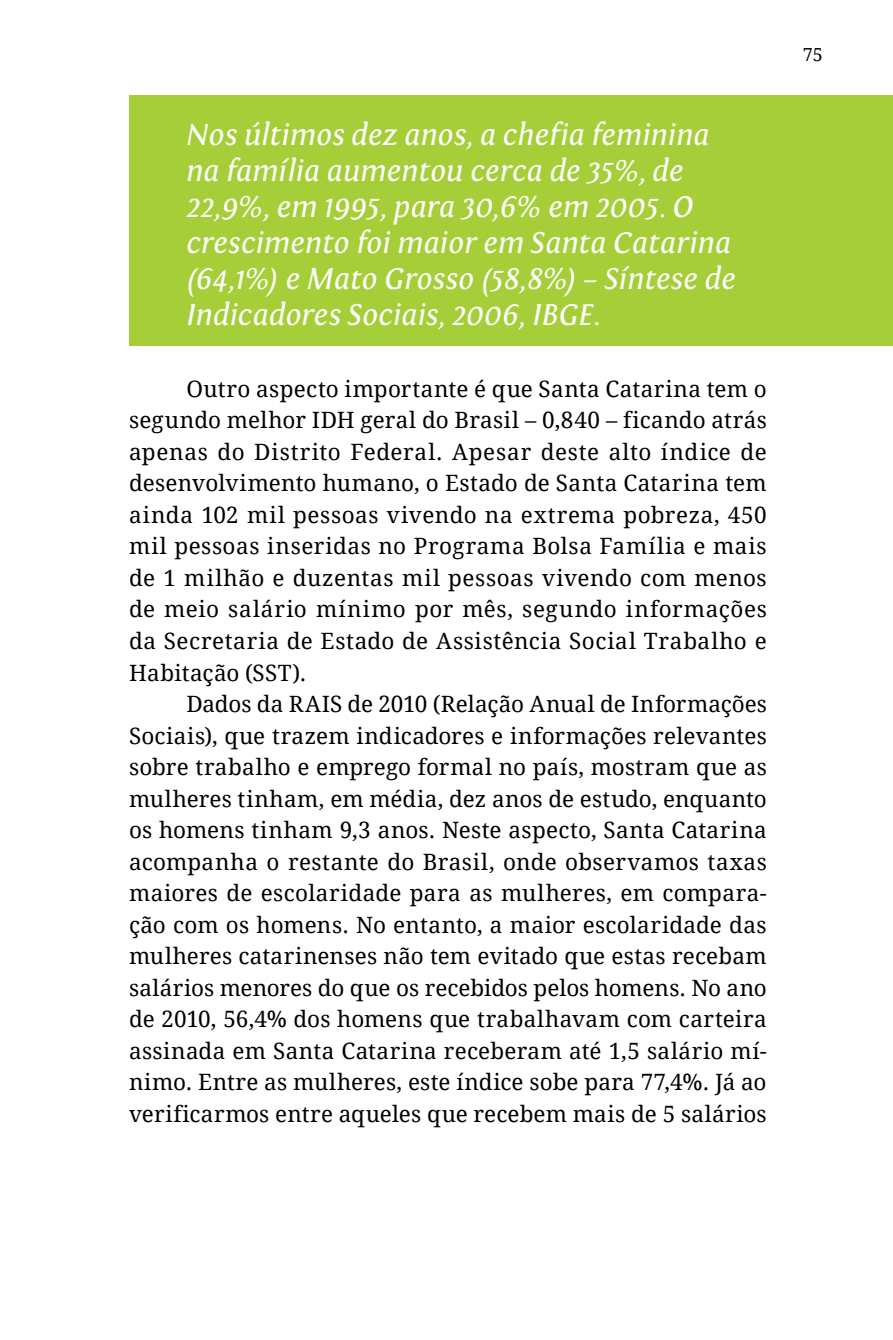
<style>
.page{position:relative;width:893px;height:1340px;background:#fff}
.page>*{position:absolute;margin:0;border:0;box-sizing:border-box;transform-origin:0 0}
.t1{font:italic 31.5px/36px "Fontin";letter-spacing:.005em;color:#fff}
.t2{font:22.5px/31.5px "Droid Serif";letter-spacing:.015em;color:#000;text-align:justify}
.t3{font:18px "Droid Serif";color:#000}
</style>
<div class="page">
<div style="left:129px;top:95px;width:764px;height:251px;background:#a6ce39"></div>
<h1 class="t1" style="left:186px;top:116px;width:551px">Nos últimos dez anos, a chefia feminina na família aumentou cerca de 35%, de 22,9%, em 1995, para 30,6% em 2005. O crescimento foi maior em Santa Catarina (64,1%) e Mato Grosso (58,8%) – Síntese de Indicadores Sociais, 2006, IBGE.</h1>
<p class="t2" style="left:129px;top:373px;width:639px;text-indent:57px">Outro aspecto importante é que Santa Catarina tem o segundo melhor IDH geral do Brasil – 0,840 – ficando atrás apenas do Distrito Federal. Apesar deste alto índice de desenvolvimento humano, o Estado de Santa Catarina tem ainda 102 mil pessoas vivendo na extrema pobreza, 450 mil pessoas inseridas no Programa Bolsa Família e mais de 1 milhão e duzentas mil pessoas vivendo com menos de meio salário mínimo por mês, segundo informações da Secretaria de Estado de Assistência Social Trabalho e Habitação (SST).</p>
<p class="t2" style="left:129px;top:688px;width:639px;text-indent:57px">Dados da RAIS de 2010 (Relação Anual de Informações Sociais), que trazem indicadores e informações relevantes sobre trabalho e emprego formal no país, mostram que as mulheres tinham, em média, dez anos de estudo, enquanto os homens tinham 9,3 anos. Neste aspecto, Santa Catarina acompanha o restante do Brasil, onde observamos taxas maiores de escolaridade para as mulheres, em compara&shy;ção com os homens. No entanto, a maior escolaridade das mulheres catarinenses não tem evitado que estas recebam salários menores do que os recebidos pelos homens. No ano de 2010, 56,4% dos homens que trabalhavam com carteira assinada em Santa Catarina receberam até 1,5 salário mí&shy;nimo. Entre as mulheres, este índice sobe para 77,4%. Já ao verificarmos entre aqueles que recebem mais de 5 salários</p>
<p class="t3" style="left:803px;top:43px;width:22px">75</p>
</div>
